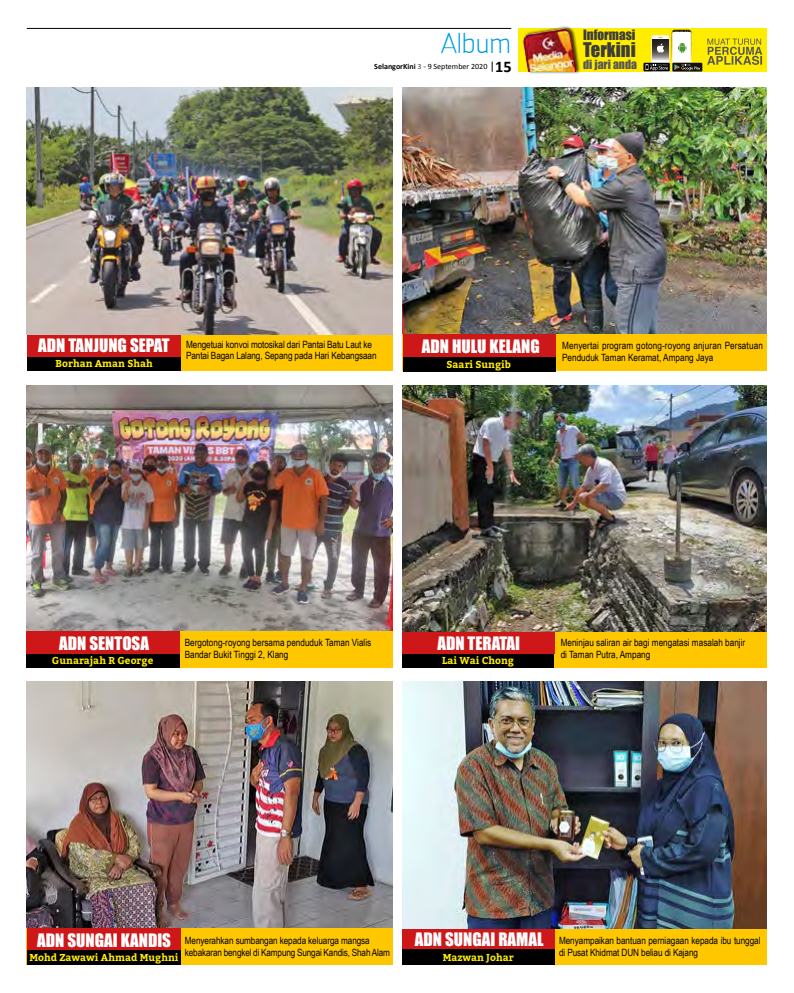
<style>
.page{position:relative;width:794px;height:993px;background:#fff}
.page>*{position:absolute;margin:0;border:0;box-sizing:border-box;transform-origin:0 0}
.t1{font:28px "Engel Lightltd";color:#009fe3}
.t2{font:18.5px "Impact";color:#3c3c3b}
.t3{font:17px "Impact";color:#fff}
.t4{font:13.1px "Impact";color:#3c3c3b}
.t5{font:11.6px "Impact";color:#575756}
.t6{font:10px/12px "Arial Narrow";letter-spacing:-.005em;color:#000}
.t7{font:700 10px "Bitter";color:#ffed00}
.t8{font:8px "Calibri";color:#000}
.s1{font-weight:700}
.s2{font-weight:300}
.s3{font-weight:700;font-size:16.3px}
</style>
<div class="page">
<hr style="left:27px;top:28px;width:484px;height:1px;background:#000">
<div style="left:519px;top:28px;width:248px;height:44px;background:#ffed00"></div>
<div style="left:643px;top:63px;width:27px;height:8px;background:#000"></div>
<div style="left:522px;top:26px;width:58px;height:49px;background:#000;opacity:.75"></div>
<img style="left:522px;top:29px;width:55px;height:43px">
<svg style="left:645px;top:30px;width:117px;height:42px"></svg>
<div style="left:181px;top:333px;width:212px;height:38px;background:#ffc700"></div>
<div style="left:27px;top:334px;width:154px;height:23px;background:#cd1719"></div>
<div style="left:27px;top:357px;width:154px;height:14px;background:#000"></div>
<img style="left:27px;top:88px;width:366px;height:246px">
<img style="left:27px;top:385px;width:366px;height:246px">
<div style="left:27px;top:631px;width:366px;height:36px;background:#ffc700"></div>
<div style="left:27px;top:631px;width:153px;height:23px;background:#cd1719"></div>
<div style="left:27px;top:654px;width:153px;height:13px;background:#000"></div>
<div style="left:403px;top:928px;width:364px;height:36px;background:#ffc700"></div>
<div style="left:403px;top:928px;width:152px;height:23px;background:#cd1719"></div>
<div style="left:403px;top:949px;width:152px;height:15px;background:#000"></div>
<img style="left:403px;top:681px;width:364px;height:247px">
<div style="left:403px;top:654px;width:152px;height:13px;background:#000"></div>
<div style="left:555px;top:631px;width:212px;height:36px;background:#ffc700"></div>
<div style="left:403px;top:631px;width:152px;height:23px;background:#cd1719"></div>
<img style="left:403px;top:385px;width:364px;height:246px">
<img style="left:403px;top:88px;width:364px;height:246px">
<div style="left:403px;top:334px;width:364px;height:37px;background:#ffc700"></div>
<div style="left:403px;top:357px;width:152px;height:14px;background:#000"></div>
<div style="left:403px;top:334px;width:152px;height:23px;background:#cd1719"></div>
<img style="left:27px;top:681px;width:366px;height:247px">
<div style="left:27px;top:928px;width:366px;height:36px;background:#ffc700"></div>
<div style="left:27px;top:949px;width:153px;height:15px;background:#000"></div>
<div style="left:27px;top:928px;width:153px;height:21px;background:#cd1719"></div>
<h1 class="t1" style="left:441px;top:33px;width:71px">Album</h1>
<h3 class="t4" style="left:583px;top:25px;width:54px">Informasi</h3>
<h2 class="t2" style="left:583px;top:35px;width:54px">Terkini</h2>
<p class="t5" style="left:583px;top:56px;width:55px">di jari anda</p>
<p class="t8" style="left:374px;top:61px;width:139px"><span class="s1">SelangorKini</span> <span class="s2">3</span> - 9 September 2020 <span class="s3">15</span></p>
<h3 class="t3" style="left:38px;top:331px;width:133px">ADN TANJUNG SEPAT</h3>
<p class="t7" style="left:56px;top:356px;width:99px">Borhan Aman Shah</p>
<p class="t6" style="left:186px;top:338px;width:192px;line-height:11px">Mengetuai konvoi motosikal dari Pantai Batu Laut ke<br>Pantai Bagan Lalang, Sepang pada Hari Kebangsaan</p>
<h3 class="t3" style="left:422px;top:333px;width:120px">ADN HULU KELANG</h3>
<p class="t7" style="left:446px;top:356px;width:66px">Saari Sungib</p>
<p class="t6" style="left:562px;top:339px;width:202px">Menyertai program gotong-royong anjuran Persatuan<br>Penduduk Taman Keramat, Ampang Jaya</p>
<h3 class="t3" style="left:59px;top:629px;width:91px">ADN SENTOSA</h3>
<p class="t7" style="left:52px;top:652px;width:103px">Gunarajah R George</p>
<p class="t6" style="left:185px;top:636px;width:188px">Bergotong-royong bersama penduduk Taman Vialis<br>Bandar Bukit Tinggi 2, Klang</p>
<h3 class="t3" style="left:437px;top:630px;width:84px">ADN TERATAI</h3>
<p class="t7" style="left:442px;top:652px;width:74px">Lai Wai Chong</p>
<p class="t6" style="left:560px;top:636px;width:186px">Meninjau saliran air bagi mengatasi masalah banjir di Taman Putra, Ampang</p>
<h3 class="t3" style="left:37px;top:926px;width:135px">ADN SUNGAI KANDIS</h3>
<p class="t6" style="left:185px;top:933px;width:207px">Menyerahkan sumbangan kepada keluarga mangsa kebakaran bengkel di Kampung Sungai Kandis, Shah Alam</p>
<p class="t7" style="left:29px;top:948px;width:151px">Mohd Zawawi Ahmad Mughni</p>
<h3 class="t3" style="left:415px;top:925px;width:130px">ADN SUNGAI RAMAL</h3>
<p class="t7" style="left:443px;top:948px;width:72px">Mazwan Johar</p>
<p class="t6" style="left:559px;top:933px;width:203px">Menyampaikan bantuan perniagaan kepada ibu tunggal di Pusat Khidmat DUN beliau di Kajang</p>
</div>
